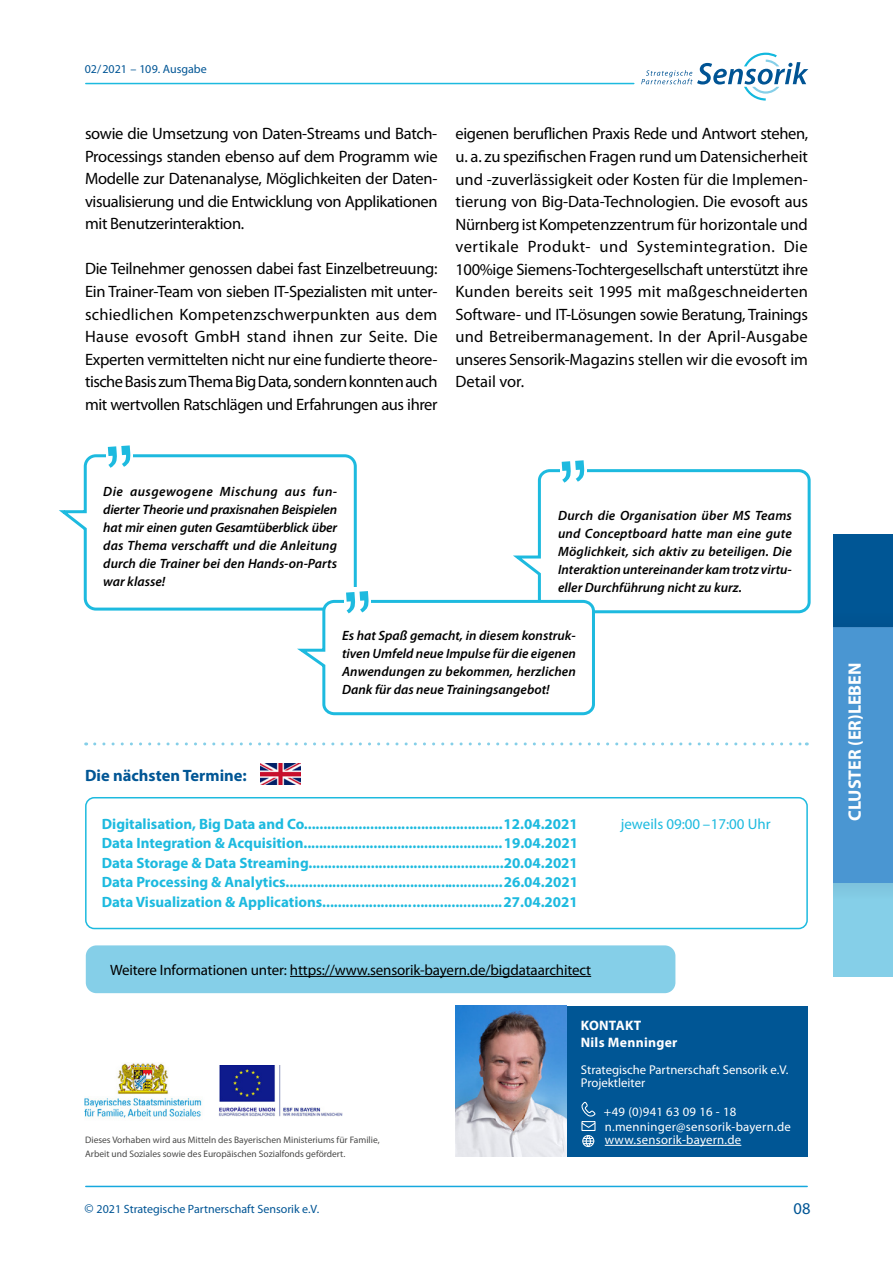
<style>
.page{position:relative;width:893px;height:1263px;background:#fff}
.page>*{position:absolute;margin:0;border:0;box-sizing:border-box;transform-origin:0 0}
.t1{font:700 18px "Myriad Pro";color:#fff}
.t2{font:16.5px/22.5px "Myriad Pro";letter-spacing:-.02em;color:#000;text-align:justify}
.t3{font:700 16.5px "Myriad Pro";color:#005695}
.t4{font:16.5px "Myriad Pro";color:#005595}
.t5{font:700 15px/19.5px "Myriad Pro";color:#1dbadf;text-align:justify}
.t6{font:15px "Myriad Pro";letter-spacing:-.01em;color:#000}
.t7{font:15px "Myriad Pro";color:#1dbadf}
.t8{font:700 13.8px/16.5px "Myriad Pro";letter-spacing:.02em;color:#fff}
.t9{font:italic 600 13.5px/18px "Myriad Pro";color:#000;text-align:justify}
.t10{font:12.75px/13.5px "Myriad Pro";letter-spacing:.01em;color:#fff}
.t11{font:12px "Myriad Pro";color:#005595}
.t12{font:9.45px/13.2px "Myriad Pro";color:#4a4a49}
.s1{font-size:13.5px}
</style>
<div class="page">
<hr style="left:86px;top:1186px;width:721px;height:1px;background:#16a8de">
<hr style="left:86px;top:83px;width:548px;height:1px;background:#1dbadf">
<svg style="left:641px;top:53px;width:167px;height:48px"></svg>
<div style="left:833px;top:628px;width:60px;height:255px;background:#4a96d2"></div>
<div style="left:833px;top:534px;width:60px;height:94px;background:#005695"></div>
<div style="left:833px;top:883px;width:60px;height:93px;background:#85cfe8"></div>
<div style="left:85px;top:797px;width:723px;height:132px;border:2px solid #1dbadf;border-radius:8px"></div>
<div style="left:86px;top:945px;width:589px;height:48px;background:#85cfe8;border-radius:11px"></div>
<hr style="left:290px;top:976px;width:301px;height:1px;background:#000">
<img style="left:219px;top:1065px;width:123px;height:52px">
<img style="left:84px;top:1063px;width:118px;height:55px">
<div style="left:566px;top:1006px;width:242px;height:151px;background:#005695"></div>
<hr style="left:605px;top:1145px;width:136px;height:1px;background:#fff">
<svg style="left:581px;top:1101px;width:15px;height:47px"></svg>
<img style="left:455px;top:1006px;width:111px;height:151px">
<svg style="left:95px;top:742px;width:712px;height:3px"></svg>
<svg style="left:59px;top:454px;width:296px;height:157px"></svg>
<div style="left:106px;top:441px;width:27px;height:31px;background:#fff"></div>
<img style="left:260px;top:764px;width:41px;height:20px">
<svg style="left:292px;top:460px;width:519px;height:256px"></svg>
<p class="t11" style="left:85px;top:63px;width:123px">02/2021 – 109. Ausgabe</p>
<p class="t2" style="left:85px;top:123px;width:354px">sowie die Umsetzung von Daten-Streams und Batch-Processings standen ebenso auf dem Programm wie Modelle zur Datenanalyse, Möglichkeiten der Daten&shy;visualisierung und die Entwicklung von Applikationen mit Benutzerinteraktion.</p>
<p class="t2" style="left:85px;top:258px;width:354px">Die Teilnehmer genossen dabei fast Einzelbetreuung:<br>Ein Trainer-Team von sieben IT-Spezialisten mit unter&shy;schiedlichen Kompetenzschwerpunkten aus dem Hause evosoft GmbH stand ihnen zur Seite. Die Experten vermittelten nicht nur eine fundierte theore&shy;tische Basis zum Thema Big Data, sondern konnten auch mit wertvollen Ratschlägen und Erfahrungen aus ihrer</p>
<p class="t2" style="left:455px;top:123px;width:354px">eigenen beruflichen Praxis Rede und Antwort stehen, u. a. zu spezifischen Fragen rund um Datensicherheit und -zuverlässigkeit oder Kosten für die Implemen&shy;tierung von Big-Data-Technologien. Die evosoft aus Nürnberg ist Kompetenzzentrum für horizontale und vertikale Produkt- und Systemintegration. Die 100%ige Siemens-Tochtergesellschaft unterstützt ihre Kunden bereits seit 1995 mit maßgeschneiderten Software- und IT-Lösungen sowie Beratung, Trainings und Betreibermanagement. In der April-Ausgabe unseres Sensorik-Magazins stellen wir die evosoft im Detail vor.</p>
<p class="t9" style="left:103px;top:482px;width:235px">Die ausgewogene Mischung aus fun&shy;dierter Theorie und praxisnahen Beispielen hat mir einen guten Gesamtüberblick über das Thema verschafft und die Anleitung durch die Trainer bei den Hands-on-Parts war klasse!</p>
<p class="t9" style="left:558px;top:506px;width:235px">Durch die Organisation über MS Teams und Conceptboard hatte man eine gute Möglichkeit, sich aktiv zu beteiligen. Die Interaktion untereinander kam trotz virtu&shy;eller Durchführung nicht zu kurz.</p>
<p class="t9" style="left:342px;top:627px;width:235px">Es hat Spaß gemacht, in diesem konstruk&shy;tiven Umfeld neue Impulse für die eigenen Anwendungen zu bekommen, herzlichen Dank für das neue Trainingsangebot!</p>
<p class="t3" style="left:85px;top:766px;width:163px">Die nächsten Termine:</p>
<p class="t5" style="left:102px;top:814px;width:478px">Digitalisation, Big Data and Co...................................................12.04.2021<br>Data Integration &amp; Acquisition...................................................19.04.2021<br>Data Storage &amp; Data Streaming..................................................20.04.2021<br>Data Processing &amp; Analytics........................................................26.04.2021<br>Data Visualization &amp; Applications..............................................27.04.2021</p>
<p class="t7" style="left:621px;top:815px;width:151px">jeweils 09:00 –17:00 Uhr</p>
<p class="t6" style="left:110px;top:962px;width:483px">Weitere Informationen unter: https://www.sensorik-bayern.de/bigdataarchitect</p>
<p class="t12" style="left:85px;top:1134px;width:296px">Dieses Vorhaben wird aus Mitteln des Bayerischen Ministeriums für Familie,<br>Arbeit und Soziales sowie des Europäischen Sozialfonds gefördert.</p>
<p class="t8" style="left:581px;top:1017px;width:98px">KONTAKT<br>Nils Menninger</p>
<p class="t10" style="left:581px;top:1063px;width:209px">Strategische Partnerschaft Sensorik e.V.<br>Projektleiter</p>
<p class="t10" style="left:604px;top:1104px;width:188px;line-height:15px">+49 (0)941 63 09 16 - 18 n.menninger@sensorik-bayern.de</p>
<p class="t10" style="left:605px;top:1133px;width:138px">www.sensorik-bayern.de</p>
<p class="t11" style="left:85px;top:1203px;width:236px"><span class="s1">©</span> 2021 Strategische Partnerschaft Sensorik e.V.</p>
<p class="t4" style="left:793px;top:1199px;width:18px">08</p>
<p class="t1" style="left:845px;top:821px;width:160px;rotate:-90deg">CLUSTER (ER)LEBEN</p>
</div>
